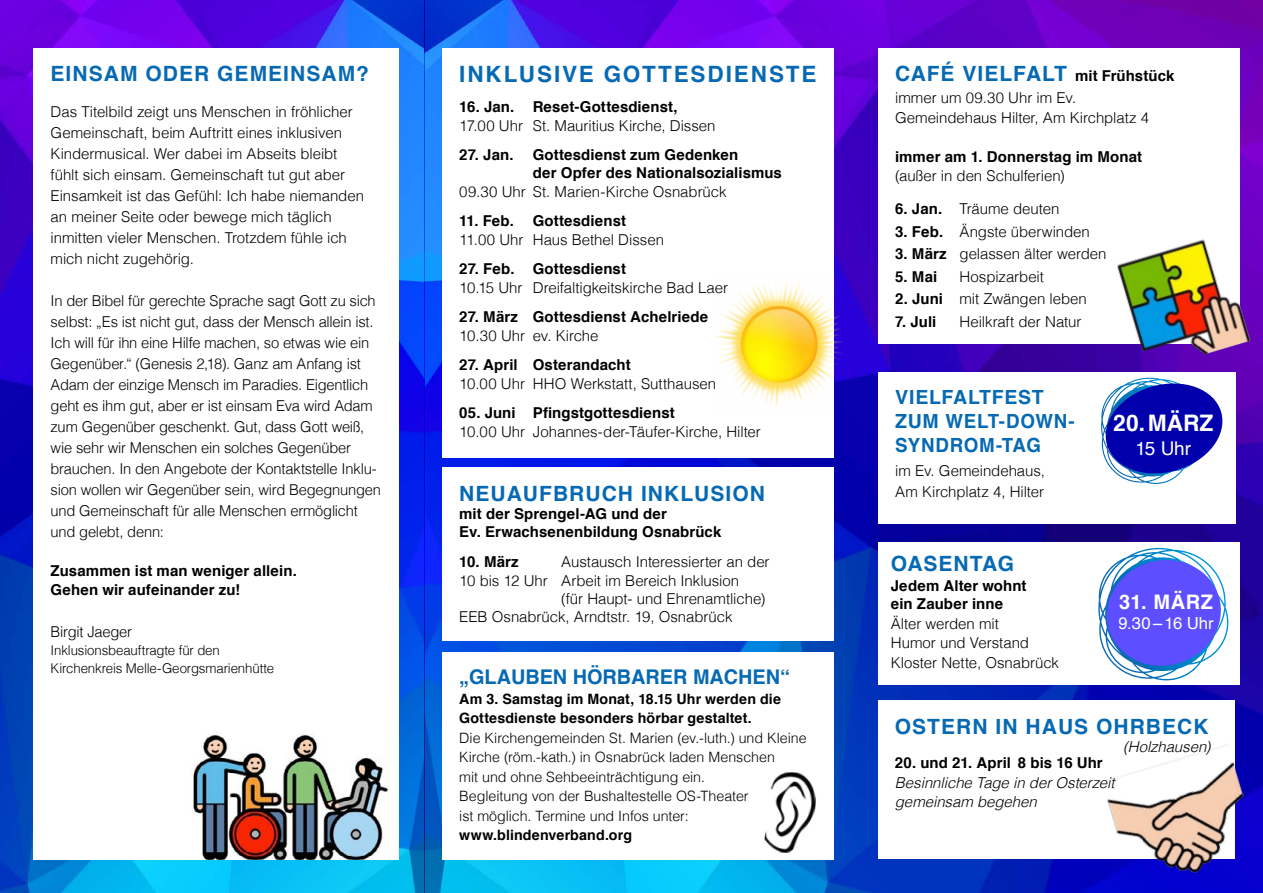
<style>
.page{position:relative;width:1263px;height:893px;background:#fff}
.page>*{position:absolute;margin:0;border:0;box-sizing:border-box;transform-origin:0 0}
.t1{font:700 22.8px "Helvetica";color:#fff}
.t2{font:700 22.5px "Helvetica";letter-spacing:.08em;color:#0669b3}
.t3{font:700 21px "Helvetica";letter-spacing:.05em;color:#0669b3}
.t4{font:700 20.25px "Helvetica";color:#0669b3}
.t5{font:700 20.1px "Helvetica";letter-spacing:.03em;color:#fff}
.t6{font:700 19.5px/24px "Helvetica";letter-spacing:.04em;color:#0669b3}
.t7{font:18.9px "Helvetica";color:#fff}
.t8{font:16.65px "Helvetica";color:#fff}
.t9{font:300 15px/21px "Helvetica";letter-spacing:-.005em;color:#000}
.t10{font:700 15px/18px "Helvetica";letter-spacing:.005em;color:#000}
.t11{font:italic 300 15px/19.5px "Helvetica";letter-spacing:-.005em;color:#000}
.t12{font:300 14.25px/19.5px "Helvetica";color:#000}
.t13{font:700 14.25px/19.5px "Helvetica";letter-spacing:.01em;color:#000}
.t14{font:300 13.5px/18px "Helvetica";letter-spacing:-.01em;color:#000}
.s1{font-size:15px;color:#000}
.s2{font-weight:700}
</style>
<div class="page">
<img style="left:0;top:0;width:1263px;height:893px">
<div style="left:878px;top:372px;width:357px;height:151px;background:#fff"></div>
<div style="left:878px;top:542px;width:361px;height:143px;background:#fff"></div>
<svg style="left:1098px;top:548px;width:149px;height:151px"></svg>
<svg style="left:1101px;top:380px;width:122px;height:104px"></svg>
<div style="left:34px;top:48px;width:365px;height:811px;background:#fff"></div>
<div style="left:878px;top:48px;width:361px;height:296px;background:#fff"></div>
<img style="left:1104px;top:229px;width:153px;height:151px">
<div style="left:442px;top:48px;width:391px;height:409px;background:#fff"></div>
<div style="left:442px;top:468px;width:391px;height:173px;background:#fff"></div>
<div style="left:442px;top:652px;width:391px;height:207px;background:#fff"></div>
<div style="left:878px;top:700px;width:356px;height:159px;background:#fff"></div>
<img style="left:193px;top:734px;width:194px;height:125px">
<img style="left:1098px;top:735px;width:165px;height:158px">
<img style="left:716px;top:275px;width:130px;height:135px">
<img style="left:764px;top:772px;width:52px;height:81px">
<h3 class="t3" style="left:51px;top:56px;width:320px">EINSAM ODER GEMEINSAM?</h3>
<p class="t9" style="left:51px;top:100px;width:315px">Das Titelbild zeigt uns Menschen in fröhlicher Gemeinschaft, beim Auftritt eines inklusiven Kindermusical. Wer dabei im Abseits bleibt fühlt sich einsam. Gemeinschaft tut gut aber Einsamkeit ist das Gefühl: Ich habe niemanden an meiner Seite oder bewege mich täglich inmitten vieler Menschen. Trotzdem fühle ich mich nicht zugehörig.</p>
<p class="t9" style="left:51px;top:289px;width:332px">In der Bibel für gerechte Sprache sagt Gott zu sich selbst: „Es ist nicht gut, dass der Mensch allein ist.<br>Ich will für ihn eine Hilfe machen, so etwas wie ein Gegenüber.“ (Genesis 2,18). Ganz am Anfang ist Adam der einzige Mensch im Paradies. Eigentlich geht es ihm gut, aber er ist einsam Eva wird Adam zum Gegenüber geschenkt. Gut, dass Gott weiß, wie sehr wir Menschen ein solches Gegenüber brauchen. In den Angebote der Kontaktstelle Inklu&shy;sion wollen wir Gegenüber sein, wird Begegnungen und Gemeinschaft für alle Menschen ermöglicht und gelebt, denn:</p>
<p class="t10" style="left:51px;top:561px;width:248px;line-height:19.5px">Zusammen ist man weniger allein.<br>Gehen wir aufeinander zu!</p>
<p class="t9" style="left:51px;top:620px;width:83px">Birgit Jaeger</p>
<p class="t14" style="left:51px;top:641px;width:225px">Inklusionsbeauftragte für den<br>Kirchenkreis Melle-Georgsmarienhütte</p>
<h2 class="t2" style="left:459px;top:56px;width:359px">INKLUSIVE GOTTESDIENSTE</h2>
<p class="t10" style="left:459px;top:98px;width:220px">16. Jan. Reset-Gottesdienst,</p>
<p class="t9" style="left:459px;top:115px;width:258px">17.00 Uhr St. Mauritius Kirche, Dissen</p>
<p class="t10" style="left:459px;top:146px;width:56px">27. Jan.</p>
<p class="t10" style="left:533px;top:146px;width:251px">Gottesdienst zum Gedenken<br>der Opfer des Nationalsozialismus</p>
<p class="t9" style="left:459px;top:181px;width:269px">09.30 Uhr St. Marien-Kirche Osnabrück</p>
<p class="t10" style="left:459px;top:212px;width:56px">11. Feb.</p>
<p class="t10" style="left:533px;top:212px;width:95px">Gottesdienst</p>
<p class="t9" style="left:459px;top:229px;width:206px">11.00 Uhr Haus Bethel Dissen</p>
<p class="t10" style="left:459px;top:260px;width:168px">27. Feb. Gottesdienst</p>
<p class="t9" style="left:459px;top:277px;width:270px">10.15 Uhr Dreifaltigkeitskirche Bad Laer</p>
<p class="t10" style="left:459px;top:308px;width:250px">27. März Gottesdienst Achelriede</p>
<p class="t9" style="left:459px;top:325px;width:141px">10.30 Uhr ev. Kirche</p>
<p class="t10" style="left:459px;top:356px;width:173px">27. April Osterandacht</p>
<p class="t9" style="left:459px;top:373px;width:258px">10.00 Uhr HHO Werkstatt, Sutthausen</p>
<p class="t10" style="left:459px;top:404px;width:217px">05. Juni Pfingstgottesdienst</p>
<p class="t9" style="left:459px;top:421px;width:303px">10.00 Uhr Johannes-der-Täufer-Kirche, Hilter</p>
<h3 class="t3" style="left:459px;top:476px;width:307px">NEUAUFBRUCH INKLUSION</h3>
<p class="t10" style="left:459px;top:504px;width:264px">mit der Sprengel-AG und der<br>Ev. Erwachsenenbildung Osnabrück</p>
<p class="t10" style="left:459px;top:552px;width:61px">10. März</p>
<p class="t9" style="left:459px;top:550px;width:312px;line-height:19.5px;text-indent:102px">Austausch Interessierter an der<br>10 bis 12 Uhr Arbeit im Bereich Inklusion</p>
<p class="t9" style="left:459px;top:589px;width:308px;line-height:18px;text-indent:102px">(für Haupt- und Ehrenamtliche)<br>EEB Osnabrück, Arndtstr. 19, Osnabrück</p>
<h3 class="t4" style="left:459px;top:661px;width:332px">„GLAUBEN HÖRBARER MACHEN“</h3>
<p class="t13" style="left:459px;top:689px;width:323px">Am 3. Samstag im Monat, 18.15 Uhr werden die<br>Gottesdienste besonders hörbar gestaltet.</p>
<p class="t12" style="left:459px;top:727px;width:349px">Die Kirchengemeinden St. Marien (ev.-luth.) und Kleine Kirche (röm.-kath.) in Osnabrück laden Menschen<br>mit und ohne Sehbeeinträchtigung ein.<br>Begleitung von der Bushaltestelle OS-Theater<br>ist möglich. Termine und Infos unter:</p>
<p class="t13" style="left:459px;top:825px;width:174px">www.blindenverband.org</p>
<h3 class="t3" style="left:895px;top:56px;width:281px">CAFÉ VIELFALT <span class="s1">mit Frühstück</span></h3>
<p class="t9" style="left:895px;top:87px;width:256px;line-height:19.5px">immer um 09.30 Uhr im Ev.<br>Gemeindehaus Hilter, Am Kirchplatz 4</p>
<p class="t10" style="left:895px;top:148px;width:249px">immer am 1. Donnerstag im Monat</p>
<p class="t9" style="left:895px;top:164px;width:171px">(außer in den Schulferien)</p>
<p class="t9" style="left:895px;top:197px;width:166px"><span class="s2">6. Jan.</span> Träume deuten</p>
<p class="t9" style="left:895px;top:220px;width:196px"><span class="s2">3. Feb.</span> Ängste überwinden</p>
<p class="t9" style="left:895px;top:242px;width:213px"><span class="s2">3. März</span> gelassen älter werden</p>
<p class="t10" style="left:895px;top:268px;width:44px">5. Mai</p>
<p class="t9" style="left:959px;top:265px;width:86px">Hospizarbeit</p>
<p class="t9" style="left:895px;top:287px;width:193px"><span class="s2">2. Juni</span> mit Zwängen leben</p>
<p class="t10" style="left:895px;top:313px;width:43px">7. Juli</p>
<p class="t9" style="left:959px;top:310px;width:123px">Heilkraft der Natur</p>
<h3 class="t6" style="left:895px;top:385px;width:181px">VIELFALTFEST<br>ZUM WELT-DOWN-<br>SYNDROM-TAG</h3>
<p class="t9" style="left:895px;top:459px;width:151px">im Ev. Gemeindehaus,<br>Am Kirchplatz 4, Hilter</p>
<h3 class="t3" style="left:891px;top:546px;width:125px">OASENTAG</h3>
<p class="t10" style="left:891px;top:577px;width:137px">Jedem Alter wohnt ein Zauber inne</p>
<p class="t9" style="left:891px;top:613px;width:170px;line-height:19.5px">Älter werden mit<br>Humor und Verstand<br>Kloster Nette, Osnabrück</p>
<h1 class="t1" style="left:1113px;top:404px;width:102px">20.MÄRZ</h1>
<p class="t7" style="left:1135px;top:433px;width:57px">15 Uhr</p>
<h3 class="t5" style="left:1119px;top:585px;width:96px">31. MÄRZ</h3>
<p class="t8" style="left:1118px;top:610px;width:97px">9.30 –16 Uhr</p>
<h3 class="t3" style="left:895px;top:709px;width:315px">OSTERN IN HAUS OHRBECK</h3>
<p class="t11" style="left:1123px;top:736px;width:89px">(Holzhausen)</p>
<p class="t10" style="left:895px;top:754px;width:209px">20. und 21. April 8 bis 16 Uhr</p>
<p class="t11" style="left:895px;top:772px;width:221px">Besinnliche Tage in der Osterzeit gemeinsam begehen</p>
</div>
